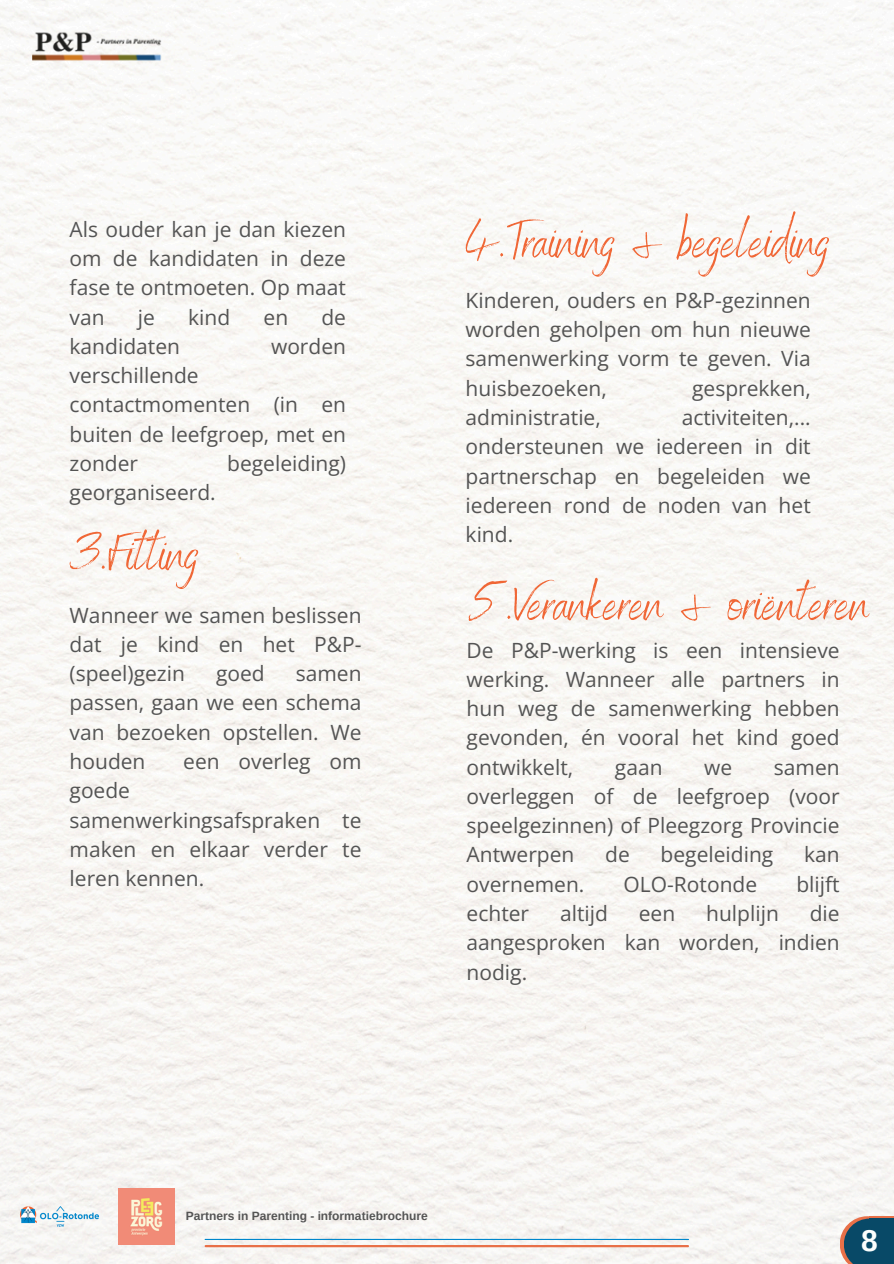
<style>
.page{position:relative;width:894px;height:1264px;background:#fff}
.page>*{position:absolute;margin:0;border:0;box-sizing:border-box;transform-origin:0 0}
.t1{font:52.5px "Benedict";color:#f06736}
.t2{font:700 30px "Arimo";color:#fbfefd}
.t3{font:21px/29.2px "Open Sans";color:#545454;text-align:justify}
.t4{font:700 12px "Arimo";color:#545454}
</style>
<div class="page">
<img style="left:0;top:0;width:893px;height:1263px">
<hr style="left:206px;top:1244px;width:481px;height:3px;background:#e87048">
<hr style="left:205px;top:1238px;width:483px;height:1px;background:#0087cc">
<img style="left:119px;top:1188px;width:56px;height:56px">
<img style="left:17px;top:1203px;width:85px;height:26px">
<svg style="left:839px;top:1216px;width:54px;height:47px;background:#385e71"></svg>
<img style="left:33px;top:22px;width:128px;height:49px">
<h1 class="t3" style="left:70px;top:214px;width:278px">Als ouder kan je dan kiezen om de kandidaten in deze fase te ontmoeten. Op maat van</h1>
<h1 class="t3" style="left:138px;top:302px;width:19px">je</h1>
<h1 class="t3" style="left:188px;top:302px;width:44px">kind</h1>
<h1 class="t3" style="left:263px;top:302px;width:26px">en</h1>
<h1 class="t3" style="left:321px;top:302px;width:26px">de</h1>
<h1 class="t3" style="left:70px;top:331px;width:112px">kandidaten</h1>
<h1 class="t3" style="left:271px;top:331px;width:76px">worden</h1>
<h1 class="t3" style="left:70px;top:360px;width:278px;text-align:left">verschillende contactmomenten (in en buiten de leefgroep, met en zonder</h1>
<h1 class="t3" style="left:227px;top:448px;width:120px">begeleiding)</h1>
<h1 class="t3" style="left:70px;top:477px;width:148px">georganiseerd.</h1>
<h2 class="t1" style="left:70px;top:519px;width:130px">3.Fitting</h2>
<h2 class="t3" style="left:70px;top:600px;width:293px">Wanneer we samen beslissen dat je kind en het P&amp;P-(speel)gezin</h2>
<h2 class="t3" style="left:216px;top:658px;width:50px">goed</h2>
<h2 class="t3" style="left:70px;top:658px;width:293px;text-indent:226px">samen passen, gaan we een schema van bezoeken opstellen. We houden</h2>
<h2 class="t3" style="left:183px;top:746px;width:180px">een overleg om</h2>
<h2 class="t3" style="left:70px;top:775px;width:293px;text-align:left">goede samenwerkingsafspraken te maken en elkaar verder te leren kennen.</h2>
<p class="t1" style="left:465px;top:207px;width:365px">4.Training &amp; begeleiding</p>
<p class="t3" style="left:465px;top:285px;width:346px">Kinderen, ouders en P&amp;P-gezinnen worden geholpen om hun nieuwe samenwerking vorm te geven. Via huisbezoeken,</p>
<p class="t3" style="left:692px;top:373px;width:120px">gesprekken,</p>
<p class="t3" style="left:465px;top:402px;width:137px">administratie,</p>
<p class="t3" style="left:465px;top:402px;width:346px;text-indent:216px">activiteiten,... ondersteunen we iedereen in dit partnerschap en begeleiden we iedereen rond de noden van het kind.</p>
<p class="t1" style="left:468px;top:569px;width:402px">5.Verankeren &amp; oriënteren</p>
<p class="t3" style="left:466px;top:634px;width:374px">De P&amp;P-werking is een intensieve werking. Wanneer alle partners in hun weg de samenwerking hebben gevonden, én vooral het kind goed ontwikkelt,</p>
<p class="t3" style="left:614px;top:751px;width:49px">gaan</p>
<p class="t3" style="left:704px;top:751px;width:30px">we</p>
<p class="t3" style="left:466px;top:751px;width:374px;text-indent:307px">samen overleggen of de leefgroep (voor speelgezinnen) of Pleegzorg Provincie Antwerpen</p>
<p class="t3" style="left:605px;top:839px;width:26px">de</p>
<p class="t3" style="left:660px;top:839px;width:114px">begeleiding</p>
<p class="t3" style="left:803px;top:839px;width:37px">kan</p>
<p class="t3" style="left:466px;top:868px;width:119px">overnemen.</p>
<p class="t3" style="left:623px;top:868px;width:135px">OLO-Rotonde</p>
<p class="t3" style="left:796px;top:868px;width:45px">blijft</p>
<p class="t3" style="left:466px;top:898px;width:64px">echter</p>
<p class="t3" style="left:560px;top:898px;width:49px">altijd</p>
<p class="t3" style="left:638px;top:898px;width:38px">een</p>
<p class="t3" style="left:706px;top:898px;width:74px">hulplijn</p>
<p class="t3" style="left:466px;top:898px;width:374px;text-indent:343px">die aangesproken kan worden, indien nodig.</p>
<h1 class="t4" style="left:186px;top:1209px;width:243px">Partners in Parenting - informatiebrochure</h1>
<p class="t2" style="left:861px;top:1223px;width:18px">8</p>
</div>
